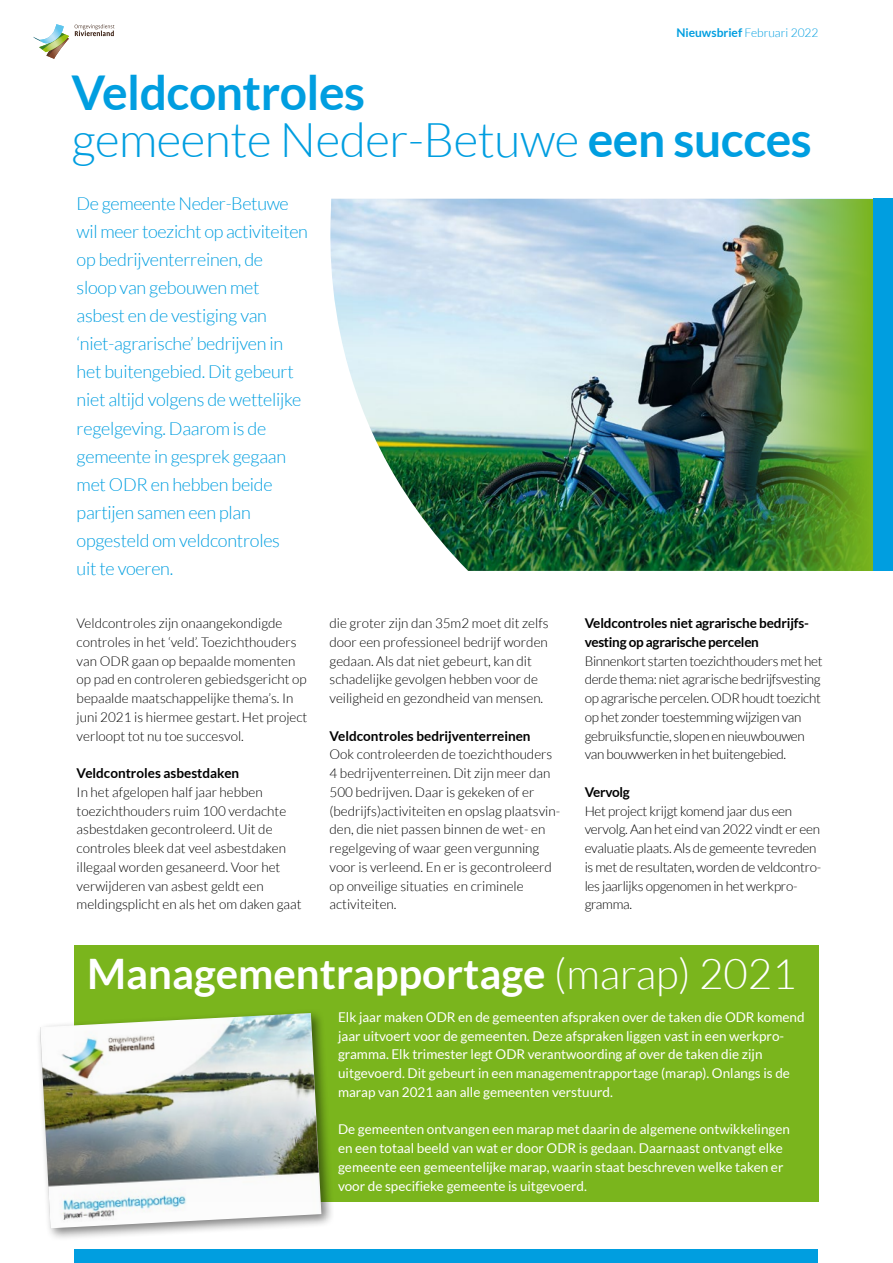
<style>
.page{position:relative;width:893px;height:1263px;background:#fff}
.page>*{position:absolute;margin:0;border:0;box-sizing:border-box;transform-origin:0 0}
.t1{font:700 48px/46.5px "Lato";letter-spacing:-.01em;color:#009ee0}
.t2{font:700 42px "Lato";color:#fff}
.t3{font:300 18px/28px "Lato";letter-spacing:-.015em;color:#009ee0}
.t4{font:300 13.5px/18.8px "Lato";color:#000}
.t5{font:13.5px/18.8px "Lato";color:#fff}
.t6{font:300 13.5px/18.8px "Lato";letter-spacing:-.025em;color:#000}
.t7{font:300 13.5px/18.8px "Lato";letter-spacing:-.02em;color:#000}
.t8{font:700 13.5px/18.8px "Lato";letter-spacing:-.01em;color:#000}
.t9{font:300 12px "Lato";color:#009ee0}
.s1{font-weight:700}
.s2{font-weight:300}
</style>
<div class="page">
<div style="left:74px;top:1249px;width:744px;height:14px;background:#009ee0"></div>
<svg style="left:75px;top:24px;width:39px;height:12px"></svg>
<svg style="left:33px;top:34px;width:36px;height:25px"></svg>
<img style="left:39px;top:24px;width:25px;height:19px">
<div style="left:74px;top:945px;width:745px;height:257px;background:#7ab51d"></div>
<div style="left:35px;top:1008px;width:300px;height:234px;background:#000;opacity:.5"></div>
<img style="left:40px;top:1013px;width:281px;height:215px">
<img style="left:330px;top:199px;width:401px;height:372px">
<img style="left:731px;top:199px;width:142px;height:372px">
<div style="left:873px;top:199px;width:20px;height:372px;background:#009ee0"></div>
<p class="t9" style="left:676px;top:26px;width:144px"><span class="s1">Nieuwsbrief</span> Februari 2022</p>
<h1 class="t1" style="left:71px;top:69px;width:742px">Veldcontroles<br><span class="s2">gemeente Neder-Betuwe</span> een succes</h1>
<p class="t3" style="left:77px;top:189px;width:233px">De gemeente Neder-Betuwe wil meer toezicht op activiteiten op bedrijventerreinen, de<br>sloop van gebouwen met asbest en de vestiging van ‘niet-agrarische’ bedrijven in het buitengebied. Dit gebeurt niet altijd volgens de wettelijke regelgeving. Daarom is de gemeente in gesprek gegaan met ODR en hebben beide partijen samen een plan opgesteld om veldcontroles<br>uit te voeren.</p>
<p class="t4" style="left:77px;top:614px;width:232px">Veldcontroles zijn onaangekondigde controles in het ‘veld’. Toezichthouders van ODR gaan op bepaalde momenten op pad en controleren gebiedsgericht op bepaalde maatschappelijke thema’s. In juni 2021 is hiermee gestart. Het project verloopt tot nu toe succesvol.</p>
<p class="t8" style="left:77px;top:764px;width:164px">Veldcontroles asbestdaken</p>
<p class="t4" style="left:77px;top:783px;width:226px">In het afgelopen half jaar hebben toezichthouders ruim 100 verdachte asbestdaken gecontroleerd. Uit de controles bleek dat veel asbestdaken illegaal worden gesaneerd. Voor het verwijderen van asbest geldt een meldingsplicht en als het om daken gaat</p>
<p class="t4" style="left:330px;top:614px;width:220px">die groter zijn dan 35m2 moet dit zelfs door een professioneel bedrijf worden gedaan. Als dat niet gebeurt, kan dit schadelijke gevolgen hebben voor de veiligheid en gezondheid van mensen.</p>
<p class="t8" style="left:330px;top:726px;width:203px">Veldcontroles bedrijventerreinen</p>
<p class="t4" style="left:330px;top:745px;width:232px">Ook controleerden de toezichthouders 4 bedrijventerreinen. Dit zijn meer dan 500 bedrijven. Daar is gekeken of er (bedrijfs)activiteiten en opslag plaatsvin&shy;den, die niet passen binnen de wet- en regelgeving of waar geen vergunning voor is verleend. En er is gecontroleerd op onveilige situaties en criminele activiteiten.</p>
<p class="t8" style="left:585px;top:614px;width:226px">Veldcontroles niet agrarische bedrijfs&shy;vesting op agrarische percelen</p>
<p class="t6" style="left:585px;top:651px;width:239px">Binnenkort starten toezichthouders met het derde thema: niet agrarische bedrijfsvesting op agrarische percelen. ODR houdt toezicht op het zonder toestemming wijzigen van gebruiksfunctie, slopen en nieuwbouwen van bouwwerken in het buitengebied.</p>
<p class="t8" style="left:585px;top:782px;width:47px">Vervolg</p>
<p class="t7" style="left:585px;top:801px;width:238px">Het project krijgt komend jaar dus een vervolg. Aan het eind van 2022 vindt er een evaluatie plaats. Als de gemeente tevreden is met de resultaten, worden de veldcontro&shy;les jaarlijks opgenomen in het werkpro&shy;gramma.</p>
<h2 class="t2" style="left:87px;top:950px;width:711px">Managementrapportage <span class="s2">(marap) 2021</span></h2>
<p class="t5" style="left:338px;top:1007px;width:468px">Elk jaar maken ODR en de gemeenten afspraken over de taken die ODR komend jaar uitvoert voor de gemeenten. Deze afspraken liggen vast in een werkpro&shy;gramma. Elk trimester legt ODR verantwoording af over de taken die zijn uitgevoerd. Dit gebeurt in een managementrapportage (marap). Onlangs is de marap van 2021 aan alle gemeenten verstuurd.</p>
<p class="t5" style="left:338px;top:1120px;width:453px">De gemeenten ontvangen een marap met daarin de algemene ontwikkelingen en een totaal beeld van wat er door ODR is gedaan. Daarnaast ontvangt elke gemeente een gemeentelijke marap, waarin staat beschreven welke taken er voor de specifieke gemeente is uitgevoerd.</p>
</div>
